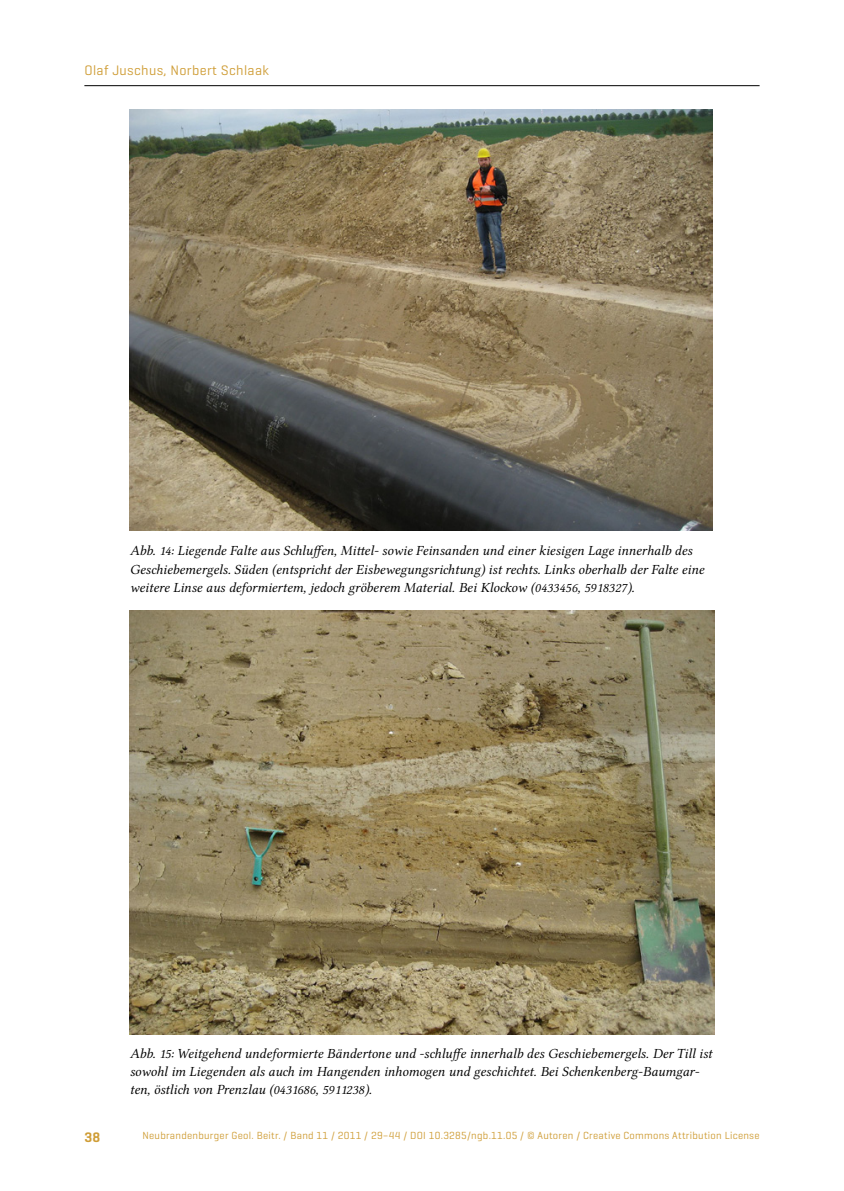
<style>
.page{position:relative;width:844px;height:1191px;background:#fff}
.page>*{position:absolute;margin:0;border:0;box-sizing:border-box;transform-origin:0 0}
.t1{font:14px/18.2px "Lin Libertine OI";color:#000}
.t2{font:14px "Geogrotesque";letter-spacing:.025em;color:#cf9d36}
.t3{font:600 14px "Geogrotesque";color:#cf9d36}
.t4{font:10.5px "Geogrotesque";letter-spacing:.025em;color:#cf9d36}
</style>
<div class="page">
<hr style="left:84px;top:85px;width:675px;height:1px;background:#000">
<img style="left:130px;top:610px;width:584px;height:425px">
<img style="left:130px;top:109px;width:582px;height:422px">
<p class="t2" style="left:84px;top:61px;width:186px">Olaf Juschus, Norbert Schlaak</p>
<p class="t1" style="left:130px;top:542px;width:576px">Abb. 14: Liegende Falte aus Schluffen, Mittel- sowie Feinsanden und einer kiesigen Lage innerhalb des<br>Geschiebemergels. Süden (entspricht der Eisbewegungsrichtung) ist rechts. Links oberhalb der Falte eine weitere Linse aus deformiertem, jedoch gröberem Material. Bei Klockow (0433456, 5918327).</p>
<p class="t1" style="left:130px;top:1044px;width:583px">Abb. 15: Weitgehend undeformierte Bändertone und -schluffe innerhalb des Geschiebemergels. Der Till ist sowohl im Liegenden als auch im Hangenden inhomogen und geschichtet. Bei Schenkenberg-Baumgar&shy;ten, östlich von Prenzlau (0431686, 5911238).</p>
<p class="t3" style="left:84px;top:1128px;width:18px">38</p>
<p class="t4" style="left:142px;top:1129px;width:618px">Neubrandenburger Geol. Beitr. / Band 11 / 2011 / 29–44 / DOI 10.3285/ngb.11.05 / © Autoren / Creative Commons Attribution License</p>
</div>
